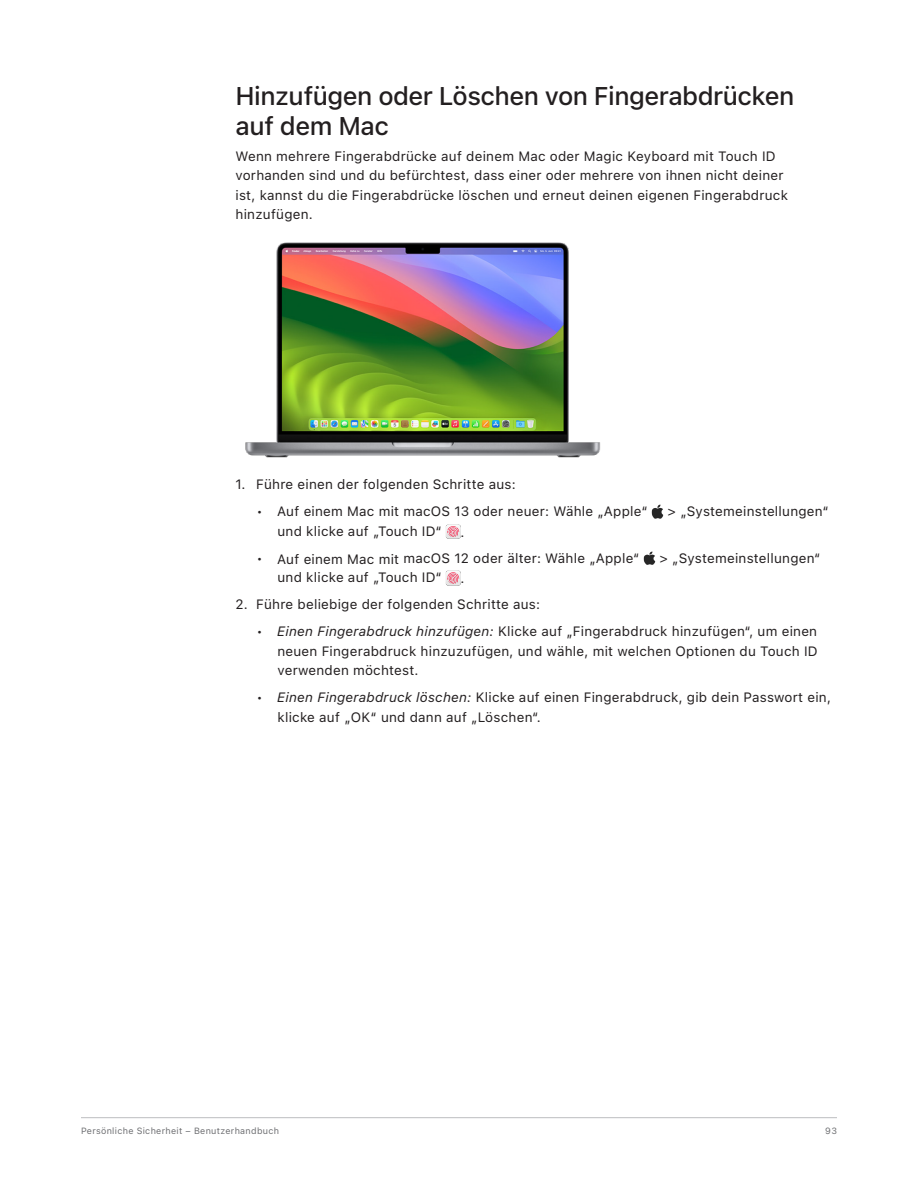
<style>
.page{position:relative;width:918px;height:1188px;background:#fff}
.page>*{position:absolute;margin:0;border:0;box-sizing:border-box;transform-origin:0 0}
.t1{font:500 25.5px/30px "SF Pro Text";letter-spacing:-.02em;color:#231f20}
.Body{font:13.5px/19.5px "SF Pro Text";letter-spacing:.015em;color:#231f20}
.t2{font:9px "SF Pro Text";letter-spacing:.035em;color:#6c6d70}
.s1{font-style:italic}
</style>
<div class="page">
<hr style="left:81px;top:1117px;width:756px;height:1px;background:#bcbdc0">
<img style="left:245px;top:242px;width:356px;height:216px">
<img style="left:652px;top:505px;width:11px;height:14px">
<img style="left:446px;top:524px;width:14px;height:15px">
<img style="left:644px;top:551px;width:11px;height:14px">
<img style="left:446px;top:571px;width:14px;height:14px">
<h2 class="t1" style="left:236px;top:81px;width:560px">Hinzufügen oder Löschen von Fingerabdrücken auf dem Mac</h2>
<p class="Body" style="left:236px;top:146px;width:554px">Wenn mehrere Fingerabdrücke auf deinem Mac oder Magic Keyboard mit Touch ID vorhanden sind und du befürchtest, dass einer oder mehrere von ihnen nicht deiner ist, kannst du die Fingerabdrücke löschen und erneut deinen eigenen Fingerabdruck hinzufügen.</p>
<p class="Body" style="left:236px;top:475px;width:282px">1. Führe einen der folgenden Schritte aus:</p>
<p class="Body" style="left:256px;top:502px;width:393px">• Auf einem Mac mit macOS 13 oder neuer: Wähle „Apple“</p>
<p class="Body" style="left:668px;top:502px;width:162px">&gt; „Systemeinstellungen“</p>
<p class="Body" style="left:278px;top:521px;width:166px">und klicke auf „Touch ID“</p>
<p class="Body" style="left:461px;top:522px;width:6px">.</p>
<p class="Body" style="left:256px;top:548px;width:384px">• Auf einem Mac mit macOS 12 oder älter: Wähle „Apple“</p>
<p class="Body" style="left:660px;top:548px;width:162px">&gt; „Systemeinstellungen“</p>
<p class="Body" style="left:278px;top:568px;width:166px">und klicke auf „Touch ID“</p>
<p class="Body" style="left:461px;top:569px;width:6px">.</p>
<p class="Body" style="left:236px;top:595px;width:306px">2. Führe beliebige der folgenden Schritte aus:</p>
<p class="Body" style="left:278px;top:622px;width:542px;text-align:justify;text-indent:-21px">• <span class="s1">Einen Fingerabdruck hinzufügen:</span> Klicke auf „Fingerabdruck hinzufügen“, um einen neuen Fingerabdruck hinzuzufügen, und wähle, mit welchen Optionen du Touch ID verwenden möchtest.</p>
<p class="Body" style="left:278px;top:688px;width:555px;text-indent:-21px">• <span class="s1">Einen Fingerabdruck löschen:</span> Klicke auf einen Fingerabdruck, gib dein Passwort ein, klicke auf „OK“ und dann auf „Löschen“.</p>
<p class="t2" style="left:81px;top:1125px;width:200px">Persönliche Sicherheit – Benutzerhandbuch</p>
<p class="t2" style="left:825px;top:1125px;width:13px">93</p>
</div>
